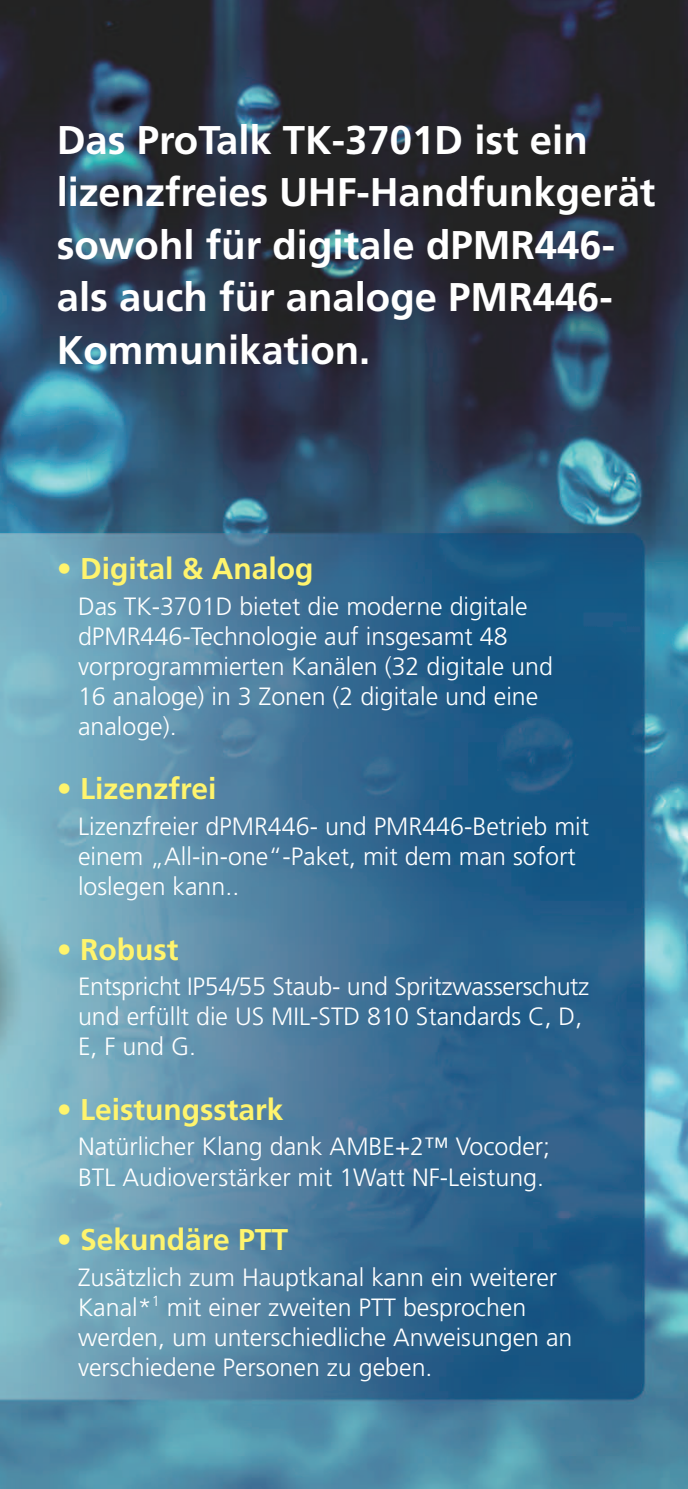
<style>
.page{position:relative;width:688px;height:1489px;background:#fff}
.page>*{position:absolute;margin:0;border:0;box-sizing:border-box;transform-origin:0 0}
.t1{font:700 40px/52.5px "Frutiger LT Std";color:#fff}
.t2{font:700 30px "Frutiger LT Std";color:#fff46d}
.t3{font:300 25px/30px "Frutiger LT Std";color:#fff}
.t4{font:300 14.5px "Frutiger LT Std";color:#fff}
.s1{font-size:25px}
</style>
<div class="page">
<img style="left:0;top:0;width:687px;height:1488px">
<h1 class="t1" style="left:57px;top:114px;width:600px">Das ProTalk TK-3701D ist ein lizenzfreies UHF-Handfunkgerät sowohl für digitale dPMR446- als auch für analoge PMR446-<br>Kommunikation.</h1>
<p class="t2" style="left:57px;top:551px;width:258px">• Digital &amp; Analog</p>
<p class="t3" style="left:78px;top:592px;width:476px">Das TK-3701D bietet die moderne digitale dPMR446-Technologie auf insgesamt 48 vorprogrammierten Kanälen (32 digitale und 16 analoge) in 3 Zonen 2( digitale und eine analoge .(</p>
<p class="t2" style="left:57px;top:771px;width:161px">• Lizenzfrei</p>
<p class="t3" style="left:78px;top:812px;width:512px">Lizenzfreier dPMR446- und PMR446-Betrieb mit einem „All i n- -one -“ Paket, mit dem man sofort loslegen kann..</p>
<p class="t2" style="left:57px;top:931px;width:123px">• Robust</p>
<p class="t3" style="left:78px;top:972px;width:512px">Entspricht IP54/55 Staub- und Spritzwasserschutz und erfüllt die US MIL-STD 810 Standards C D, ,<br>F,E und G.</p>
<p class="t2" style="left:57px;top:1091px;width:228px">• Leistungsstark</p>
<p class="t3" style="left:78px;top:1132px;width:473px">Natürlicher Klang dank AMBE+2™ Vocoder;<br>BTL Audioverstärker mit 1Watt NF-Leistung.</p>
<p class="t2" style="left:57px;top:1221px;width:233px">• Sekundäre PTT</p>
<p class="t3" style="left:78px;top:1262px;width:480px">Zusätzlich zum Hauptkanal kann ein weiterer</p>
<p class="t4" style="left:138px;top:1292px;width:24px">1<span class="s1">*</span></p>
<p class="t3" style="left:78px;top:1292px;width:496px;text-indent:89px">mit einer zweiten PTT besprochen werden, um unterschiedliche Anweisungen an verschiedene Personen zu geben.</p>
<p class="t3" style="left:78px;top:1292px;width:61px">Kanal</p>
</div>
